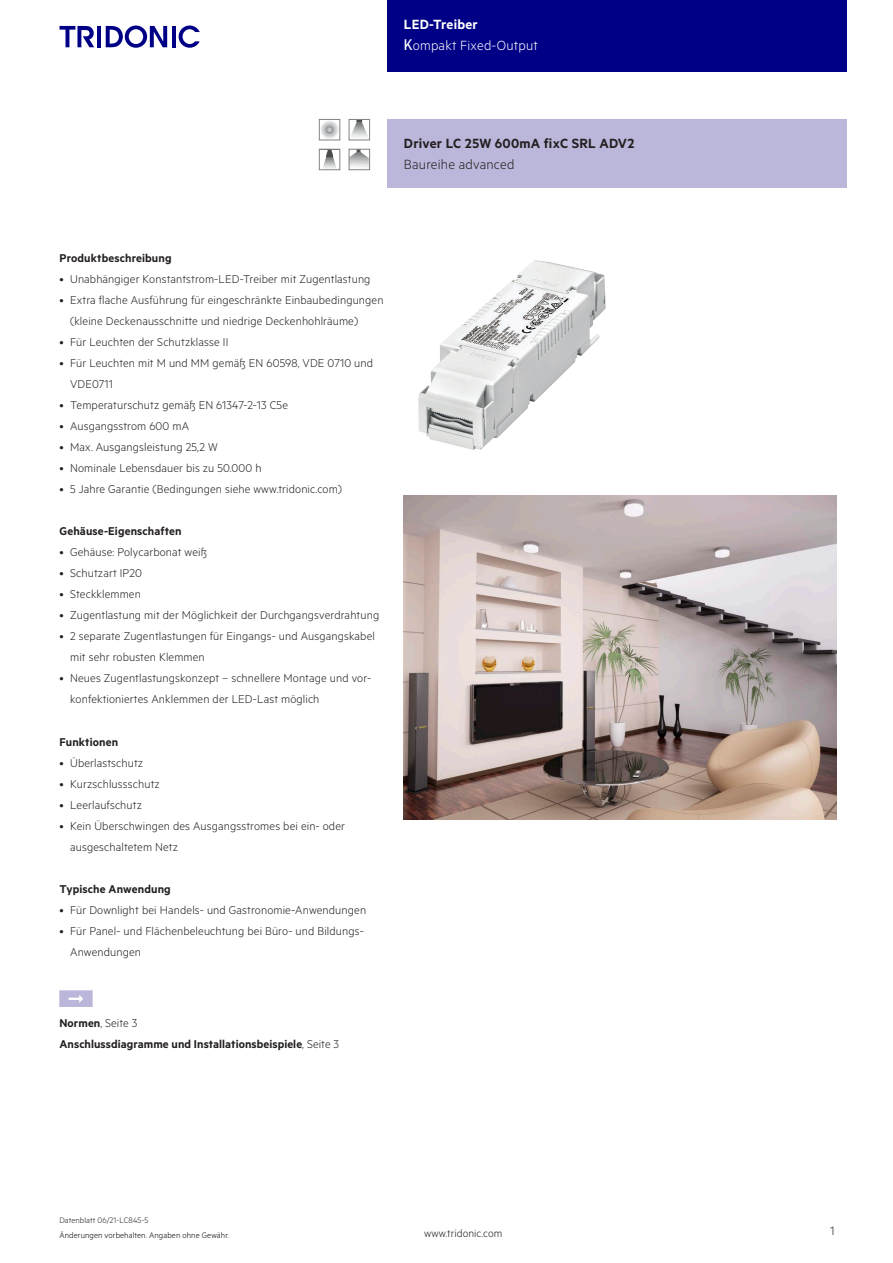
<style>
.page{position:relative;width:893px;height:1263px;background:#fff}
.page>*{position:absolute;margin:0;border:0;box-sizing:border-box;transform-origin:0 0}
.t1{font:15px "Tridonic Metric Print Semi";letter-spacing:.015em;color:#231f20}
.t2{font:15px "Tridonic Metric Print Light";letter-spacing:.015em;color:#fff}
.t3{font:15px "Tridonic Metric Print Light";letter-spacing:.015em;color:#231f20}
.t4{font:15px "Tridonic Metric Print Semi";letter-spacing:.015em;color:#fff}
.t5{font:13.5px "Tridonic Metric Print Light";color:#231f20}
.t6{font:12.75px/21px "Tridonic Metric Print Light";letter-spacing:.01em;color:#231f20}
.t7{font:12.75px "Tridonic Metric Print Semi";letter-spacing:.01em;color:#231f20}
.t8{font:12px "Tridonic Metric Print Light";letter-spacing:.005em;color:#231f20}
.t9{font:9px "Tridonic Metric Print Light";letter-spacing:.01em;color:#000}
.t10{font:9px "Tridonic Metric Print Light";letter-spacing:.005em;color:#231f20}
.s1{font-family:"Trebuchet MS"}
.s2{font-family:"Tridonic Metric Print Semi"}
.s3{font-family:"Tridonic Metric Print Light"}
</style>
<div class="page">
<div style="left:387px;top:0;width:459px;height:72px;background:#000087"></div>
<hr style="left:97px;top:26px;width:4px;height:21px;background:#000087">
<svg style="left:106px;top:26px;width:61px;height:22px"></svg>
<hr style="left:172px;top:26px;width:3px;height:21px;background:#000087">
<svg style="left:179px;top:26px;width:21px;height:22px"></svg>
<svg style="left:60px;top:26px;width:34px;height:21px"></svg>
<div style="left:387px;top:119px;width:459px;height:68px;background:#bbb7da"></div>
<img style="left:418px;top:261px;width:188px;height:189px">
<img style="left:404px;top:495px;width:432px;height:324px">
<svg style="left:349px;top:121px;width:21px;height:20px"></svg>
<div style="left:349px;top:119px;width:21px;height:21px;border:1px solid #808285"></div>
<svg style="left:351px;top:151px;width:17px;height:17px"></svg>
<div style="left:349px;top:149px;width:21px;height:21px;border:1px solid #808285"></div>
<div style="left:320px;top:121px;width:19px;height:18px;background:#f3f4f4;border-radius:50%"></div>
<div style="left:321px;top:121px;width:17px;height:18px;background:#ededef;border-radius:50%"></div>
<div style="left:321px;top:121px;width:17px;height:17px;background:#e8e9ea;border-radius:50%"></div>
<div style="left:321px;top:122px;width:17px;height:16px;background:#e6e7e8;border-radius:50%"></div>
<div style="left:322px;top:122px;width:16px;height:16px;background:#e4e5e7;border-radius:50%"></div>
<div style="left:322px;top:122px;width:15px;height:16px;background:#e0e1e3;border-radius:50%"></div>
<div style="left:322px;top:122px;width:15px;height:15px;background:#dadbdd;border-radius:50%"></div>
<div style="left:322px;top:123px;width:15px;height:14px;background:#d5d6d8;border-radius:50%"></div>
<div style="left:323px;top:123px;width:14px;height:14px;background:#d1d2d4;border-radius:50%"></div>
<div style="left:323px;top:124px;width:13px;height:12px;background:#c9cacc;border-radius:50%"></div>
<div style="left:324px;top:124px;width:11px;height:12px;background:#c5c6c8;border-radius:50%"></div>
<div style="left:324px;top:124px;width:11px;height:11px;background:#bebfc1;border-radius:50%"></div>
<div style="left:325px;top:125px;width:10px;height:10px;background:#bebfc1;border-radius:50%"></div>
<div style="left:325px;top:125px;width:9px;height:10px;background:#babbbe;border-radius:50%"></div>
<div style="left:325px;top:125px;width:9px;height:9px;background:#babbbe;border-radius:50%"></div>
<div style="left:325px;top:126px;width:9px;height:8px;background:#aeafb3;border-radius:50%"></div>
<svg style="left:327px;top:127px;width:6px;height:6px"></svg>
<div style="left:319px;top:119px;width:21px;height:21px;border:1px solid #808285"></div>
<img style="left:323px;top:158px;width:13px;height:10px">
<svg style="left:325px;top:151px;width:9px;height:7px"></svg>
<div style="left:319px;top:149px;width:21px;height:21px;border:1px solid #808285"></div>
<p class="t4" style="left:404px;top:15px;width:75px">LED-Treiber</p>
<p class="t2" style="left:404px;top:37px;width:135px"><span class="s1">K</span>ompakt Fixed-Output</p>
<p class="t1" style="left:404px;top:134px;width:232px">Driver LC 25W 600mA fixC SRL ADV2</p>
<p class="t3" style="left:404px;top:156px;width:112px">Baureihe advanced</p>
<p class="t7" style="left:60px;top:250px;width:114px">Produktbeschreibung</p>
<p class="t6" style="left:60px;top:268px;width:312px">• Unabhängiger Konstantstrom-LED-Treiber mit Zugentlastung</p>
<p class="t6" style="left:70px;top:289px;width:315px;text-indent:-11px">• Extra flache Ausführung für eingeschränkte Einbaubedingungen (kleine Deckenausschnitte und niedrige Deckenhohlräume)</p>
<p class="t6" style="left:60px;top:331px;width:170px">• Für Leuchten der Schutzklasse II</p>
<p class="t6" style="left:70px;top:352px;width:304px;text-indent:-11px">• Für Leuchten mit M und MM gemäß EN 60598, VDE 0710 und<br>VDE0711</p>
<p class="t6" style="left:60px;top:394px;width:230px">• Temperaturschutz gemäß EN 61347-2-13 C5e</p>
<p class="t6" style="left:60px;top:415px;width:131px">• Ausgangsstrom 600 mA</p>
<p class="t6" style="left:60px;top:436px;width:160px">• Max. Ausgangsleistung 25,2 W</p>
<p class="t6" style="left:60px;top:457px;width:203px">• Nominale Lebensdauer bis zu 50.000 h</p>
<p class="t6" style="left:60px;top:478px;width:284px">• 5 Jahre Garantie (Bedingungen siehe www.tridonic.com)</p>
<p class="t7" style="left:60px;top:523px;width:124px">Gehäuse-Eigenschaften</p>
<p class="t6" style="left:60px;top:541px;width:149px">• Gehäuse: Polycarbonat weiß</p>
<p class="t6" style="left:60px;top:562px;width:84px">• Schutzart IP20</p>
<p class="t6" style="left:60px;top:583px;width:83px">• Steckklemmen</p>
<p class="t6" style="left:60px;top:604px;width:321px">• Zugentlastung mit der Möglichkeit der Durchgangsverdrahtung</p>
<p class="t6" style="left:70px;top:625px;width:306px;text-indent:-11px">• 2 separate Zugentlastungen für Eingangs- und Ausgangskabel mit sehr robusten Klemmen</p>
<p class="t6" style="left:70px;top:667px;width:303px;text-indent:-11px">• Neues Zugentlastungskonzept – schnellere Montage und vor&shy;konfektioniertes Anklemmen der LED-Last möglich</p>
<p class="t7" style="left:60px;top:734px;width:60px">Funktionen</p>
<p class="t6" style="left:60px;top:752px;width:85px">• Überlastschutz</p>
<p class="t6" style="left:60px;top:773px;width:102px">• Kurzschlussschutz</p>
<p class="t6" style="left:60px;top:794px;width:84px">• Leerlaufschutz</p>
<p class="t6" style="left:70px;top:815px;width:276px;text-indent:-11px">• Kein Überschwingen des Ausgangsstromes bei ein- oder ausgeschaltetem Netz</p>
<p class="t7" style="left:60px;top:881px;width:113px">Typische Anwendung</p>
<p class="t6" style="left:60px;top:899px;width:308px">• Für Downlight bei Handels- und Gastronomie-Anwendungen</p>
<p class="t6" style="left:70px;top:920px;width:295px;text-indent:-11px">• Für Panel- und Flächenbeleuchtung bei Büro- und Bildungs-<br>Anwendungen</p>
<p class="t6" style="left:60px;top:1012px;width:79px"><span class="s2">Normen</span>, Seite 3</p>
<p class="t7" style="left:60px;top:1037px;width:281px">Anschlussdiagramme und Installationsbeispiele<span class="s3">, Seite 3</span></p>
<p class="t10" style="left:60px;top:1215px;width:91px">Datenblatt 06/21-LC845-5</p>
<p class="t9" style="left:60px;top:1229px;width:171px">Änderungen vorbehalten. Angaben ohne Gewähr.</p>
<p class="t8" style="left:424px;top:1227px;width:80px">www.tridonic.com</p>
<p class="t5" style="left:830px;top:1223px;width:6px">1</p>
</div>
